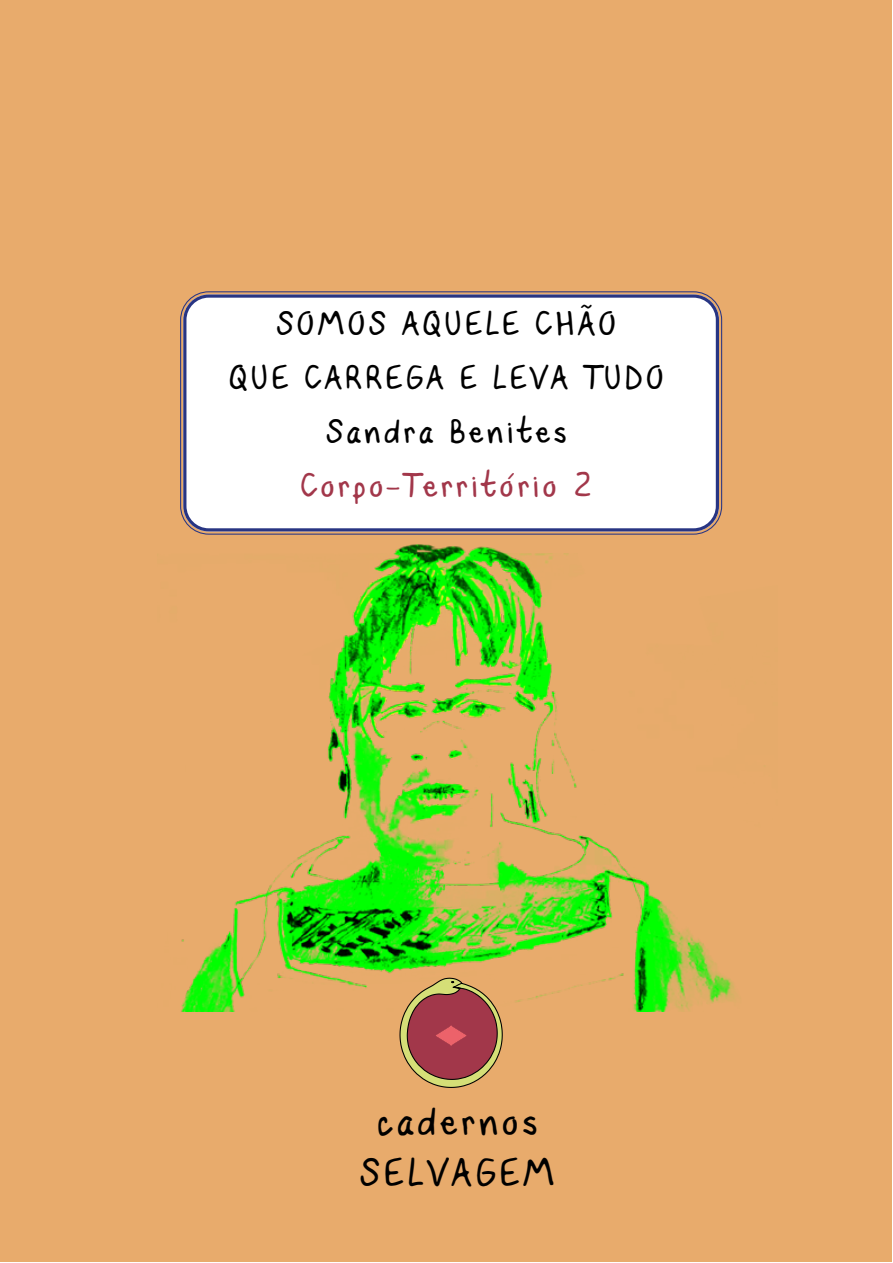
<style>
.page{position:relative;width:893px;height:1263px;background:#fff}
.page>*{position:absolute;margin:0;border:0;box-sizing:border-box;transform-origin:0 0}
.t1{font:33.9px/51px "Dantestui 2";letter-spacing:.075em;color:#000;text-align:center}
.t2{font:29.1px/54px "Dantestui 2";letter-spacing:.075em;color:#000;text-align:center}
.t3{font:29.1px "Dantestui 2";letter-spacing:.075em;color:#a2374a}
</style>
<div class="page">
<div style="left:1px;top:1px;width:891px;height:1261px;background:#e8ab6c"></div>
<img style="left:181px;top:519px;width:554px;height:492px">
<svg style="left:399px;top:977px;width:104px;height:111px"></svg>
<div style="left:183px;top:294px;width:536px;height:237px;background:#fff;border-radius:25px"></div>
<div style="left:180px;top:291px;width:542px;height:244px;border:1px solid #283583;border-radius:28px"></div>
<div style="left:183px;top:294px;width:536px;height:237px;border:3px solid #283583;border-radius:24px"></div>
<p class="t2" style="left:228px;top:296px;width:438px">SOMOS AQUELE CHÃO<br>QUE CARREGA E LEVA TUDO<br>Sandra Benites</p>
<p class="t3" style="left:300px;top:464px;width:294px">Corpo-Território 2</p>
<p class="t1" style="left:360px;top:1096px;width:197px">cadernos<br>SELVAGEM</p>
</div>
